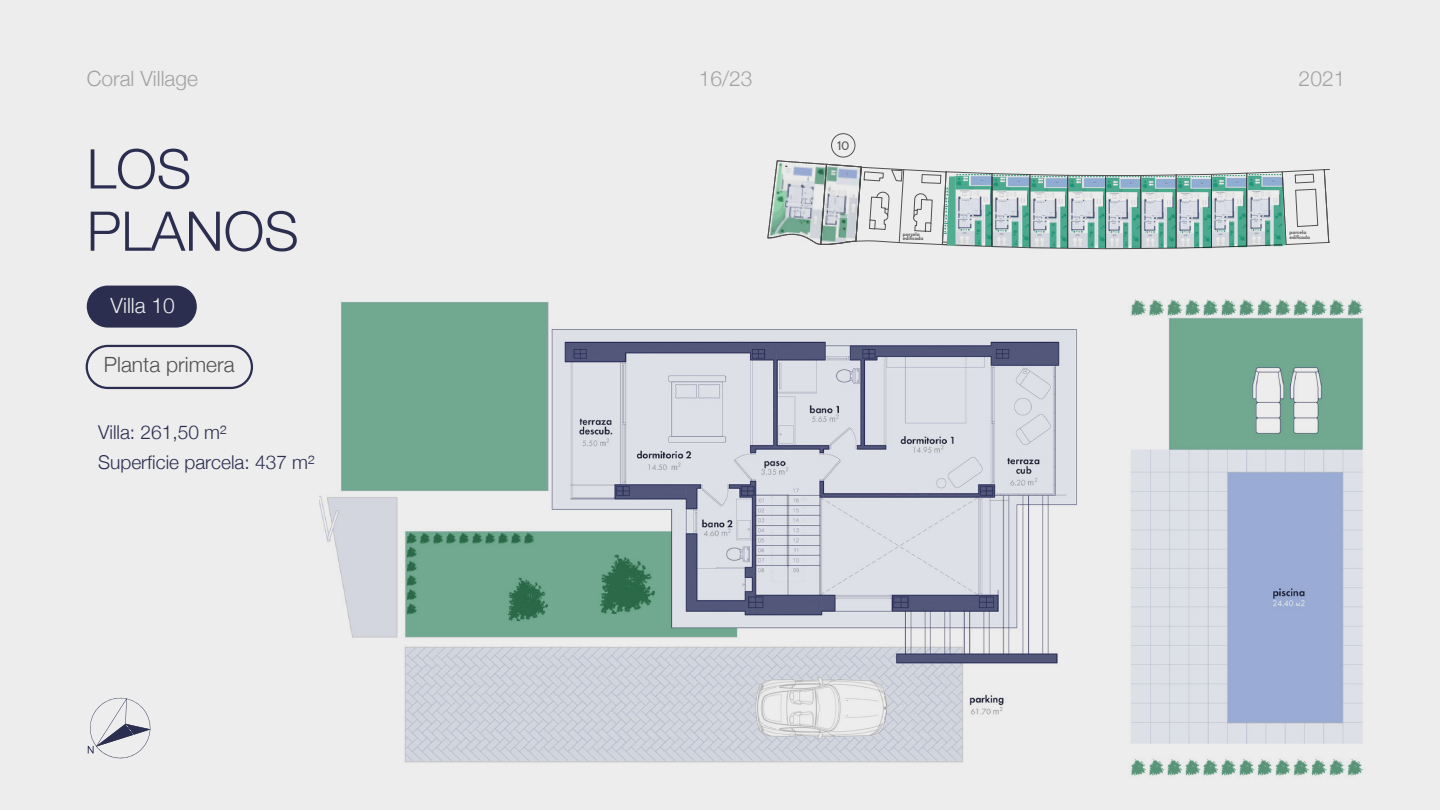
<style>
.page{position:relative;width:1440px;height:810px;background:#ededed}
.page>*{position:absolute;margin:0;border:0;box-sizing:border-box;transform-origin:0 0}
.t1{font:300 54.75px/62.2px "Helvetica Neue";color:#2b2e4f}
.t2{font:300 21px "Helvetica Neue";color:#a3a3a3}
.t3{font:300 21px "Helvetica Neue";color:#515151}
.t4{font:300 21px "Helvetica Neue";color:#ededed}
.t5{font:300 19.05px/30px "Helvetica Neue";color:#2b2e4f}
.t6{font:13.88px "TT Commons";color:#515151}
.t7{font:600 5.25px/4.7px "Futura PT";color:#515151}
</style>
<div class="page">
<div style="left:831px;top:133px;width:24px;height:24px;border:1px solid #515151;border-radius:50%"></div>
<svg style="left:87px;top:697px;width:64px;height:62px"></svg>
<img style="left:319px;top:299px;width:1044px;height:477px">
<div style="left:87px;top:286px;width:110px;height:42px;background:#2b2e4f;border-radius:21px"></div>
<div style="left:86px;top:345px;width:167px;height:44px;border:2px solid #2b2e4f;border-radius:21px"></div>
<img style="left:1106px;top:175px;width:34px;height:74px">
<svg style="left:1140px;top:169px;width:190px;height:80px"></svg>
<svg style="left:767px;top:160px;width:339px;height:89px"></svg>
<p class="t2" style="left:87px;top:62px;width:113px">Coral Village</p>
<p class="t2" style="left:699px;top:62px;width:55px">16/23</p>
<p class="t2" style="left:1299px;top:62px;width:48px">2021</p>
<h1 class="t1" style="left:87px;top:134px;width:213px">LOS<br>PLANOS</h1>
<p class="t4" style="left:111px;top:288px;width:66px">Villa 10</p>
<p class="t3" style="left:104px;top:348px;width:132px">Planta primera</p>
<p class="t5" style="left:98px;top:415px;width:218px">Villa: 261,50 m²<br>Superficie parcela: 437 m²</p>
<p class="t6" style="left:837px;top:138px;width:14px">10</p>
<p class="t7" style="left:903px;top:231px;width:22px">parcela edificada</p>
<p class="t7" style="left:1290px;top:230px;width:22px">parcela edificada</p>
</div>
